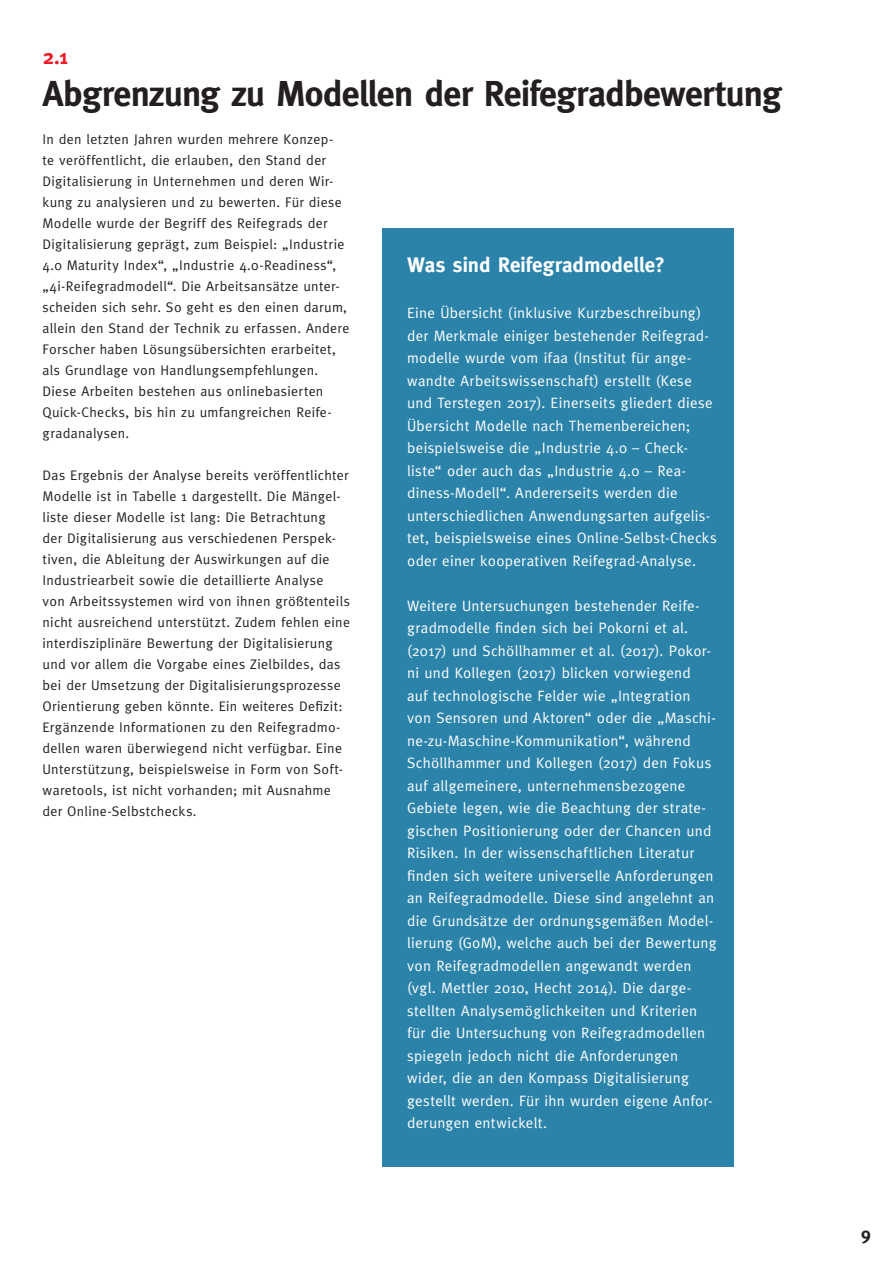
<style>
.page{position:relative;width:893px;height:1263px;background:#fff}
.page>*{position:absolute;margin:0;border:0;box-sizing:border-box;transform-origin:0 0}
.t1{font:700 36px "Meta";letter-spacing:-.025em;color:#231f20}
.t2{font:700 21px "Meta";color:#fff}
.t3{font:700 21px "Meta";color:#ee1c28}
.t4{font:700 18px "Meta";color:#231f20}
.t5{font:15px/22.5px "Meta";letter-spacing:.02em;color:#fff}
.t6{font:13.95px/21px "Meta";letter-spacing:.025em;color:#231f20}
</style>
<div class="page">
<div style="left:383px;top:228px;width:351px;height:938px;background:#2c83aa"></div>
<h2 class="t3" style="left:43px;top:45px;width:27px">2.1</h2>
<h1 class="t1" style="left:43px;top:73px;width:741px">Abgrenzung zu Modellen der Reifegradbewertung</h1>
<p class="t6" style="left:43px;top:128px;width:308px">In den letzten Jahren wurden mehrere Konzep-<br>te veröffentlicht, die erlauben, den Stand der Digitalisierung in Unternehmen und deren Wir&shy;kung zu analysieren und zu bewerten. Für diese Modelle wurde der Begriff des Reifegrads der Digitalisierung geprägt, zum Beispiel: „Industrie 4.0 Maturity Index“, „Industrie 4.0-Readiness“, „4i-Reifegradmodell“. Die Arbeitsansätze unter&shy;scheiden sich sehr. So geht es den einen darum, allein den Stand der Technik zu erfassen. Andere Forscher haben Lösungsübersichten erarbeitet, als Grundlage von Handlungsempfehlungen.<br>Diese Arbeiten bestehen aus onlinebasierten Quick-Checks, bis hin zu umfangreichen Reife&shy;gradanalysen.</p>
<p class="t6" style="left:43px;top:464px;width:309px">Das Ergebnis der Analyse bereits veröffentlichter Modelle ist in Tabelle 1 dargestellt. Die Mängel&shy;liste dieser Modelle ist lang: Die Betrachtung<br>der Digitalisierung aus verschiedenen Perspek&shy;tiven, die Ableitung der Auswirkungen auf die Industriearbeit sowie die detaillierte Analyse<br>von Arbeitssystemen wird von ihnen größtenteils nicht ausreichend unterstützt. Zudem fehlen eine interdisziplinäre Bewertung der Digitalisierung und vor allem die Vorgabe eines Zielbildes, das bei der Umsetzung der Digitalisierungsprozesse Orientierung geben könnte. Ein weiteres Defizit:<br>Ergänzende Informationen zu den Reifegradmo&shy;dellen waren überwiegend nicht verfügbar. Eine Unterstützung, beispielsweise in Form von Soft&shy;waretools, ist nicht vorhanden; mit Ausnahme der Online-Selbstchecks.</p>
<h2 class="t2" style="left:407px;top:252px;width:259px">Was sind Reifegradmodelle?</h2>
<p class="t5" style="left:407px;top:301px;width:311px">Eine Übersicht (inklusive Kurzbeschreibung) der Merkmale einiger bestehender Reifegrad&shy;modelle wurde vom ifaa (Institut für ange&shy;wandte Arbeitswissenschaft) erstellt (Kese und Terstegen 2017). Einerseits gliedert diese Übersicht Modelle nach Themenbereichen; beispielsweise die „Industrie 4.0 – Check&shy;liste“ oder auch das „Industrie 4.0 – Rea&shy;diness-Modell“. Andererseits werden die unterschiedlichen Anwendungsarten aufgelis&shy;tet, beispielsweise eines Online-Selbst-Checks oder einer kooperativen Reifegrad-Analyse.</p>
<p class="t5" style="left:407px;top:594px;width:311px">Weitere Untersuchungen bestehender Reife&shy;gradmodelle finden sich bei Pokorni et al. (2017) und Schöllhammer et al. (2017). Pokor&shy;ni und Kollegen (2017) blicken vorwiegend<br>auf technologische Felder wie „Integration von Sensoren und Aktoren“ oder die „Maschi&shy;ne-zu-Maschine-Kommunikation“, während Schöllhammer und Kollegen (2017) den Fokus auf allgemeinere, unternehmensbezogene Gebiete legen, wie die Beachtung der strate&shy;gischen Positionierung oder der Chancen und Risiken. In der wissenschaftlichen Literatur finden sich weitere universelle Anforderungen an Reifegradmodelle. Diese sind angelehnt an die Grundsätze der ordnungsgemäßen Model&shy;lierung (GoM), welche auch bei der Bewertung von Reifegradmodellen angewandt werden (vgl. Mettler 2010, Hecht 2014). Die darge&shy;stellten Analysemöglichkeiten und Kriterien für die Untersuchung von Reifegradmodellen spiegeln jedoch nicht die Anforderungen wider, die an den Kompass Digitalisierung gestellt werden. Für ihn wurden eigene Anfor&shy;derungen entwickelt.</p>
<p class="t4" style="left:861px;top:1223px;width:11px">9</p>
</div>
